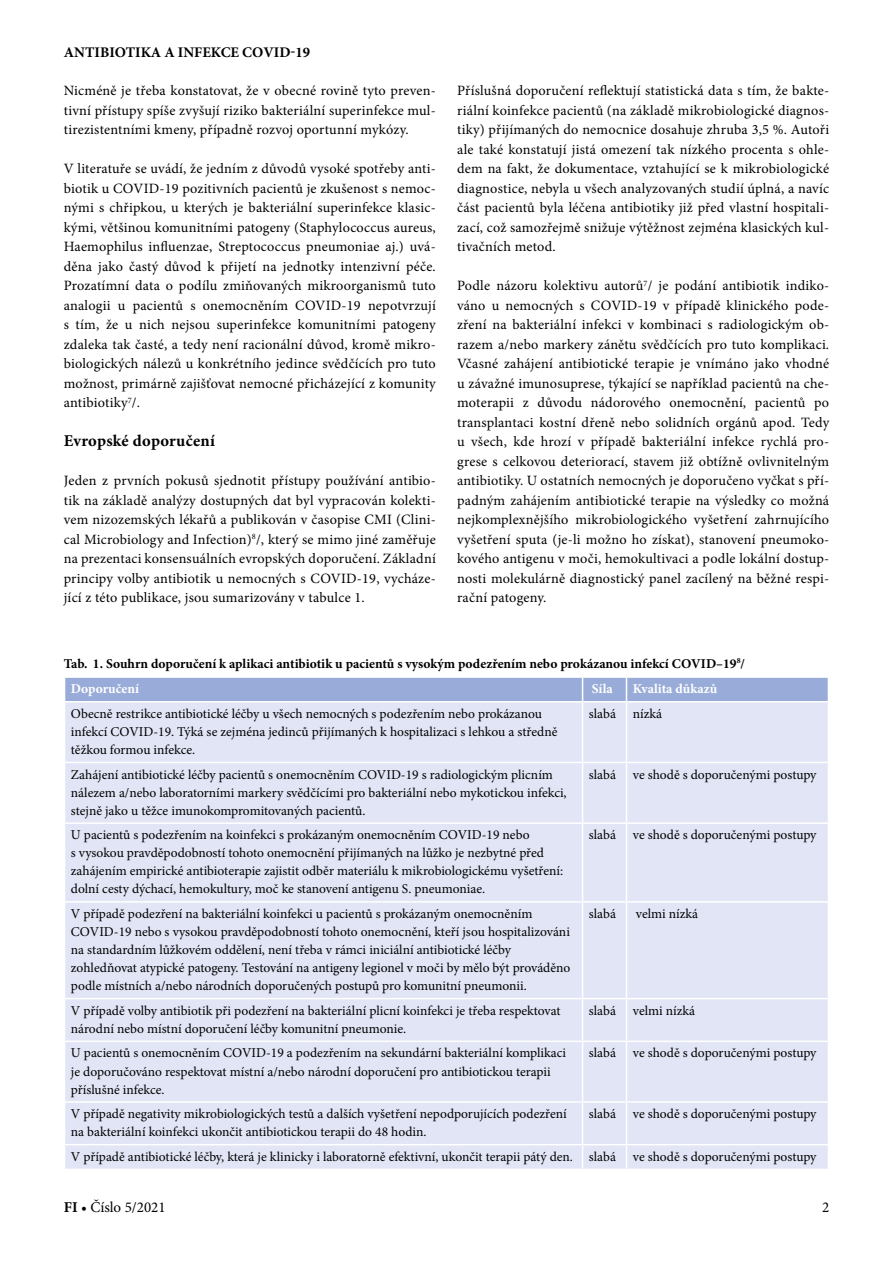
<style>
.page{position:relative;width:893px;height:1263px;background:#fff}
.page>*{position:absolute;margin:0;border:0;box-sizing:border-box;transform-origin:0 0}
.t1{font:700 16.5px "Minion Pro";letter-spacing:.015em;color:#000}
.t2{font:15px "Minion Pro";color:#000}
.t3{font:700 14.7px "Minion Pro";color:#000}
.t4{font:14.25px/19.5px "Minion Pro";letter-spacing:.015em;color:#000;text-align:justify}
.t5{font:13.5px/18px "Minion Pro";color:#000}
.t6{font:700 13.5px "Minion Pro";color:#000}
.t7{font:700 13.5px "Minion Pro";color:#fff}
.s1{font-weight:700}
</style>
<div class="page">
<div style="left:65px;top:702px;width:763px;height:467px;background:#e1e5f5"></div>
<hr style="left:64px;top:762px;width:519px;height:1px;background:#fff">
<hr style="left:583px;top:762px;width:43px;height:1px;background:#fff">
<hr style="left:626px;top:762px;width:203px;height:1px;background:#fff">
<hr style="left:64px;top:822px;width:519px;height:2px;background:#fff">
<hr style="left:583px;top:822px;width:43px;height:2px;background:#fff">
<hr style="left:626px;top:822px;width:203px;height:2px;background:#fff">
<hr style="left:64px;top:901px;width:519px;height:2px;background:#fff">
<hr style="left:583px;top:901px;width:43px;height:2px;background:#fff">
<hr style="left:626px;top:901px;width:203px;height:2px;background:#fff">
<hr style="left:64px;top:998px;width:519px;height:1px;background:#fff">
<hr style="left:583px;top:998px;width:43px;height:1px;background:#fff">
<hr style="left:626px;top:998px;width:203px;height:1px;background:#fff">
<hr style="left:64px;top:1040px;width:519px;height:2px;background:#fff">
<hr style="left:583px;top:1040px;width:43px;height:2px;background:#fff">
<hr style="left:626px;top:1040px;width:203px;height:2px;background:#fff">
<hr style="left:64px;top:1101px;width:519px;height:2px;background:#fff">
<hr style="left:583px;top:1101px;width:43px;height:2px;background:#fff">
<hr style="left:626px;top:1101px;width:203px;height:2px;background:#fff">
<hr style="left:64px;top:1144px;width:519px;height:1px;background:#fff">
<hr style="left:583px;top:1144px;width:43px;height:1px;background:#fff">
<hr style="left:626px;top:1144px;width:203px;height:1px;background:#fff">
<svg style="left:65px;top:677px;width:763px;height:25px;background:#a0b1da"></svg>
<hr style="left:582px;top:702px;width:1px;height:60px;background:#fff">
<hr style="left:626px;top:702px;width:1px;height:60px;background:#fff">
<hr style="left:582px;top:763px;width:1px;height:59px;background:#fff">
<hr style="left:626px;top:763px;width:1px;height:59px;background:#fff">
<hr style="left:582px;top:824px;width:1px;height:77px;background:#fff">
<hr style="left:626px;top:824px;width:1px;height:77px;background:#fff">
<hr style="left:582px;top:903px;width:1px;height:95px;background:#fff">
<hr style="left:626px;top:903px;width:1px;height:95px;background:#fff">
<hr style="left:582px;top:999px;width:1px;height:41px;background:#fff">
<hr style="left:626px;top:999px;width:1px;height:41px;background:#fff">
<hr style="left:582px;top:1042px;width:1px;height:59px;background:#fff">
<hr style="left:626px;top:1042px;width:1px;height:59px;background:#fff">
<hr style="left:582px;top:1103px;width:1px;height:41px;background:#fff">
<hr style="left:626px;top:1103px;width:1px;height:41px;background:#fff">
<svg style="left:582px;top:1145px;width:1px;height:24px"></svg>
<svg style="left:626px;top:1145px;width:1px;height:24px"></svg>
<p class="t3" style="left:64px;top:42px;width:248px">ANTIBIOTIKA A INFEKCE COVID-19</p>
<p class="t4" style="left:64px;top:81px;width:374px">Nicméně je třeba konstatovat, že v obecné rovině tyto preven&shy;tivní přístupy spíše zvyšují riziko bakteriální superinfekce mul&shy;tirezistentními kmeny, případně rozvoj oportunní mykózy.</p>
<p class="t4" style="left:64px;top:159px;width:374px">V literatuře se uvádí, že jedním z důvodů vysoké spotřeby anti&shy;biotik u COVID-19 pozitivních pacientů je zkušenost s nemoc&shy;nými s chřipkou, u kterých je bakteriální superinfekce klasic&shy;kými, většinou komunitními patogeny (Staphylococcus aureus, Haemophilus influenzae, Streptococcus pneumoniae aj.) uvá&shy;děna jako častý důvod k přijetí na jednotky intenzivní péče.<br>Prozatímní data o podílu zmiňovaných mikroorganismů tuto analogii u pacientů s onemocněním COVID-19 nepotvrzují s tím, že u nich nejsou superinfekce komunitními patogeny zdaleka tak časté, a tedy není racionální důvod, kromě mikro&shy;biologických nálezů u konkrétního jedince svědčících pro tuto možnost, primárně zajišťovat nemocné přicházející z komunity antibiotiky<sup>7</sup>/.</p>
<p class="t1" style="left:64px;top:430px;width:153px">Evropské doporučení</p>
<p class="t4" style="left:64px;top:471px;width:374px">Jeden z prvních pokusů sjednotit přístupy používání antibio&shy;tik na základě analýzy dostupných dat byl vypracován kolekti&shy;vem nizozemských lékařů a publikován v časopise CMI (Clini&shy;cal Microbiology and Infection)<sup>8</sup>/, který se mimo jiné zaměřuje na prezentaci konsensuálních evropských doporučení. Základní principy volby antibiotik u nemocných s COVID-19, vycháze&shy;jící z této publikace, jsou sumarizovány v tabulce 1.</p>
<p class="t4" style="left:457px;top:81px;width:374px">Příslušná doporučení reflektují statistická data s tím, že bakte&shy;riální koinfekce pacientů (na základě mikrobiologické diagnos&shy;tiky) přijímaných do nemocnice dosahuje zhruba 3,5 %. Autoři ale také konstatují jistá omezení tak nízkého procenta s ohle&shy;dem na fakt, že dokumentace, vztahující se k mikrobiologické diagnostice, nebyla u všech analyzovaných studií úplná, a navíc část pacientů byla léčena antibiotiky již před vlastní hospitali&shy;zací, což samozřejmě snižuje výtěžnost zejména klasických kul&shy;tivačních metod.</p>
<p class="t4" style="left:457px;top:276px;width:374px">Podle názoru kolektivu autorů<sup>7</sup>/ je podání antibiotik indiko&shy;váno u nemocných s COVID-19 v případě klinického pode&shy;zření na bakteriální infekci v kombinaci s radiologickým ob&shy;razem a/nebo markery zánětu svědčících pro tuto komplikaci.<br>Včasné zahájení antibiotické terapie je vnímáno jako vhodné u závažné imunosuprese, týkající se například pacientů na che&shy;moterapii z důvodu nádorového onemocnění, pacientů po transplantaci kostní dřeně nebo solidních orgánů apod. Tedy u všech, kde hrozí v případě bakteriální infekce rychlá pro&shy;grese s celkovou deteriorací, stavem již obtížně ovlivnitelným antibiotiky. U ostatních nemocných je doporučeno vyčkat s pří&shy;padným zahájením antibiotické terapie na výsledky co možná nejkomplexnějšího mikrobiologického vyšetření zahrnujícího vyšetření sputa (je-li možno ho získat), stanovení pneumoko&shy;kového antigenu v moči, hemokultivaci a podle lokální dostup&shy;nosti molekulárně diagnostický panel zacílený na běžné respi&shy;rační patogeny.</p>
<p class="t6" style="left:64px;top:654px;width:683px">Tab. 1. Souhrn doporučení k aplikaci antibiotik u pacientů s vysokým podezřením nebo prokázanou infekcí COVID–19<sup>8</sup>/</p>
<p class="t7" style="left:71px;top:679px;width:70px">Doporučení</p>
<p class="t7" style="left:592px;top:679px;width:22px">Síla</p>
<p class="t7" style="left:633px;top:679px;width:86px">Kvalita důkazů</p>
<p class="t5" style="left:71px;top:705px;width:488px">Obecně restrikce antibiotické léčby u všech nemocných s podezřením nebo prokázanou infekcí COVID-19. Týká se zejména jedinců přijímaných k hospitalizaci s lehkou a středně těžkou formou infekce.</p>
<p class="t5" style="left:589px;top:705px;width:29px">slabá</p>
<p class="t5" style="left:633px;top:705px;width:31px">nízká</p>
<p class="t5" style="left:71px;top:765px;width:497px">Zahájení antibiotické léčby pacientů s onemocněním COVID-19 s radiologickým plicním nálezem a/nebo laboratorními markery svědčícími pro bakteriální nebo mykotickou infekci, stejně jako u těžce imunokompromitovaných pacientů.</p>
<p class="t5" style="left:589px;top:765px;width:29px">slabá</p>
<p class="t5" style="left:633px;top:765px;width:185px">ve shodě s doporučenými postupy</p>
<p class="t5" style="left:71px;top:826px;width:494px">U pacientů s podezřením na koinfekci s prokázaným onemocněním COVID-19 nebo<br>s vysokou pravděpodobností tohoto onemocnění přijímaných na lůžko je nezbytné před zahájením empirické antibioterapie zajistit odběr materiálu k mikrobiologickému vyšetření: dolní cesty dýchací, hemokultury, moč ke stanovení antigenu S. pneumoniae.</p>
<p class="t5" style="left:589px;top:826px;width:29px">slabá</p>
<p class="t5" style="left:633px;top:826px;width:185px">ve shodě s doporučenými postupy</p>
<p class="t5" style="left:71px;top:905px;width:501px">V případě podezření na bakteriální koinfekci u pacientů s prokázaným onemocněním COVID-19 nebo s vysokou pravděpodobností tohoto onemocnění, kteří jsou hospitalizováni na standardním lůžkovém oddělení, není třeba v rámci iniciální antibiotické léčby zohledňovat atypické patogeny. Testování na antigeny legionel v moči by mělo být prováděno podle místních a/nebo národních doporučených postupů pro komunitní pneumonii.</p>
<p class="t5" style="left:589px;top:905px;width:29px">slabá</p>
<p class="t5" style="left:636px;top:905px;width:64px">velmi nízká</p>
<p class="t5" style="left:71px;top:1001px;width:491px">V případě volby antibiotik při podezření na bakteriální plicní koinfekci je třeba respektovat národní nebo místní doporučení léčby komunitní pneumonie.</p>
<p class="t5" style="left:589px;top:1001px;width:29px">slabá</p>
<p class="t5" style="left:633px;top:1001px;width:64px">velmi nízká</p>
<p class="t5" style="left:71px;top:1044px;width:497px">U pacientů s onemocněním COVID-19 a podezřením na sekundární bakteriální komplikaci je doporučováno respektovat místní a/nebo národní doporučení pro antibiotickou terapii příslušné infekce.</p>
<p class="t5" style="left:589px;top:1044px;width:29px">slabá</p>
<p class="t5" style="left:633px;top:1044px;width:185px">ve shodě s doporučenými postupy</p>
<p class="t5" style="left:71px;top:1105px;width:497px">V případě negativity mikrobiologických testů a dalších vyšetření nepodporujících podezření na bakteriální koinfekci ukončit antibiotickou terapii do 48 hodin.</p>
<p class="t5" style="left:589px;top:1105px;width:29px">slabá</p>
<p class="t5" style="left:633px;top:1105px;width:185px">ve shodě s doporučenými postupy</p>
<p class="t5" style="left:71px;top:1148px;width:504px">V případě antibiotické léčby, která je klinicky i laboratorně efektivní, ukončit terapii pátý den.</p>
<p class="t5" style="left:589px;top:1148px;width:29px">slabá</p>
<p class="t5" style="left:633px;top:1148px;width:185px">ve shodě s doporučenými postupy</p>
<p class="t2" style="left:64px;top:1197px;width:103px"><span class="s1">FI</span> • Číslo 5/2021</p>
<p class="t2" style="left:822px;top:1197px;width:9px">2</p>
</div>
